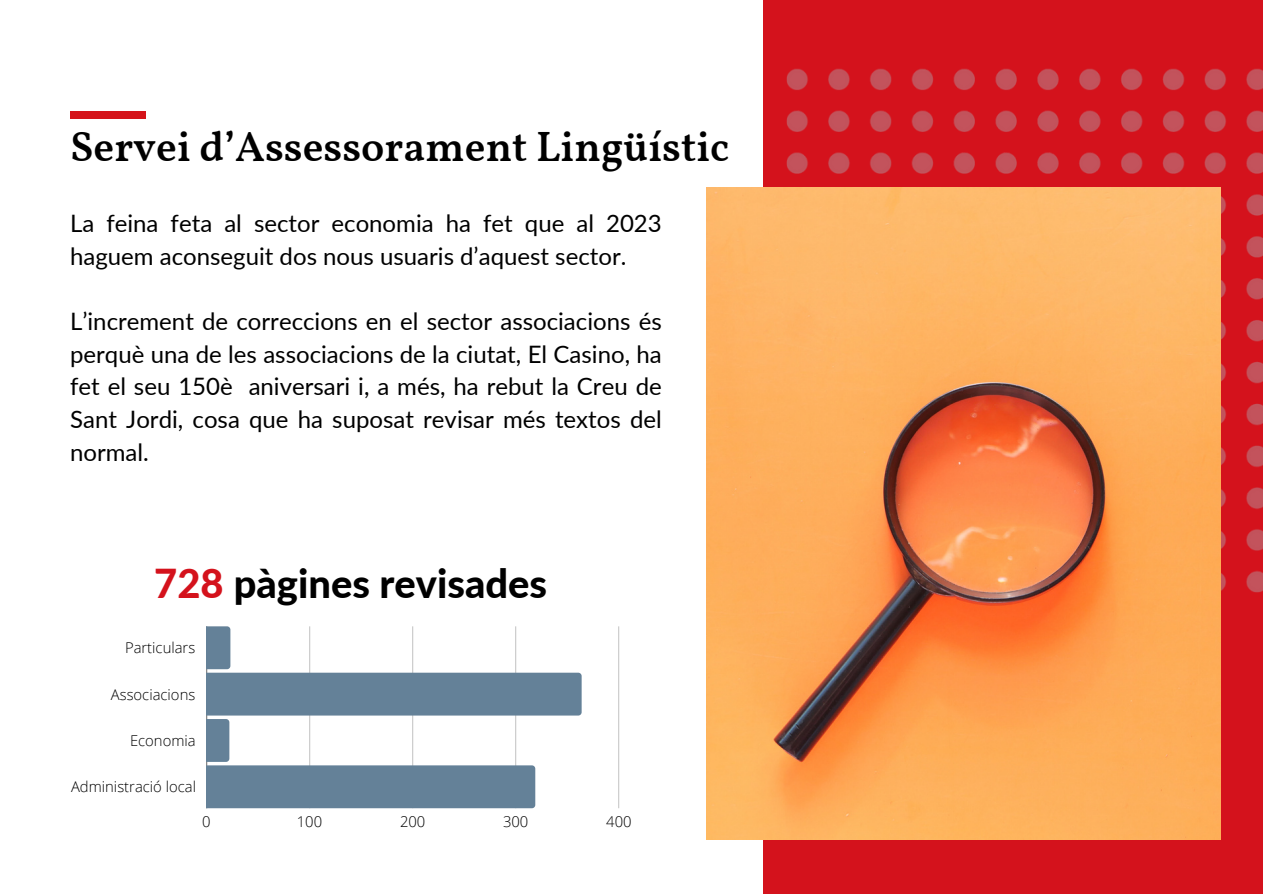
<style>
.page{position:relative;width:1263px;height:894px;background:#fff}
.page>*{position:absolute;margin:0;border:0;box-sizing:border-box;transform-origin:0 0}
.t1{font:600 42.15px "Vollkorn";color:#000}
.t2{font:800 39.9px "Lato";color:#000}
.t3{font:24px/32.7px "Lato";color:#000}
.t4{font:300 14.85px "Open Sans";color:#000}
.s1{color:#d4121c}
</style>
<div class="page">
<div style="left:70px;top:111px;width:75px;height:8px;background:#d5131a"></div>
<div style="left:763px;top:0;width:500px;height:893px;background:#d4121c"></div>
<img style="left:763px;top:68px;width:500px;height:577px">
<img style="left:706px;top:188px;width:514px;height:651px">
<hr style="left:206px;top:626px;width:1px;height:182px;background:#000">
<hr style="left:618px;top:626px;width:1px;height:182px;background:#000">
<svg style="left:207px;top:626px;width:375px;height:182px"></svg>
<h1 class="t1" style="left:70px;top:129px;width:661px">Servei d’Assessorament Lingüístic</h1>
<p class="t3" style="left:70px;top:206px;width:593px">La feina feta al sector economia ha fet que al 2023 haguem aconseguit dos nous usuaris d’aquest sector.</p>
<p class="t3" style="left:70px;top:304px;width:593px;text-align:justify">L’increment de correccions en el sector associacions és perquè una de les associacions de la ciutat, El Casino, ha fet el seu 150è aniversari i, a més, ha rebut la Creu de Sant Jordi, cosa que ha suposat revisar més textos del normal.</p>
<h2 class="t2" style="left:154px;top:558px;width:394px"><span class="s1">728</span> pàgines revisades</h2>
<p class="t4" style="left:125px;top:637px;width:72px">Particulars</p>
<p class="t4" style="left:111px;top:683px;width:86px">Associacions</p>
<p class="t4" style="left:130px;top:729px;width:67px">Economia</p>
<p class="t4" style="left:71px;top:776px;width:127px">Administració local</p>
<p class="t4" style="left:202px;top:811px;width:10px">0</p>
<p class="t4" style="left:297px;top:811px;width:27px">100</p>
<p class="t4" style="left:400px;top:811px;width:27px">200</p>
<p class="t4" style="left:503px;top:811px;width:27px">300</p>
<p class="t4" style="left:606px;top:811px;width:27px">400</p>
</div>
